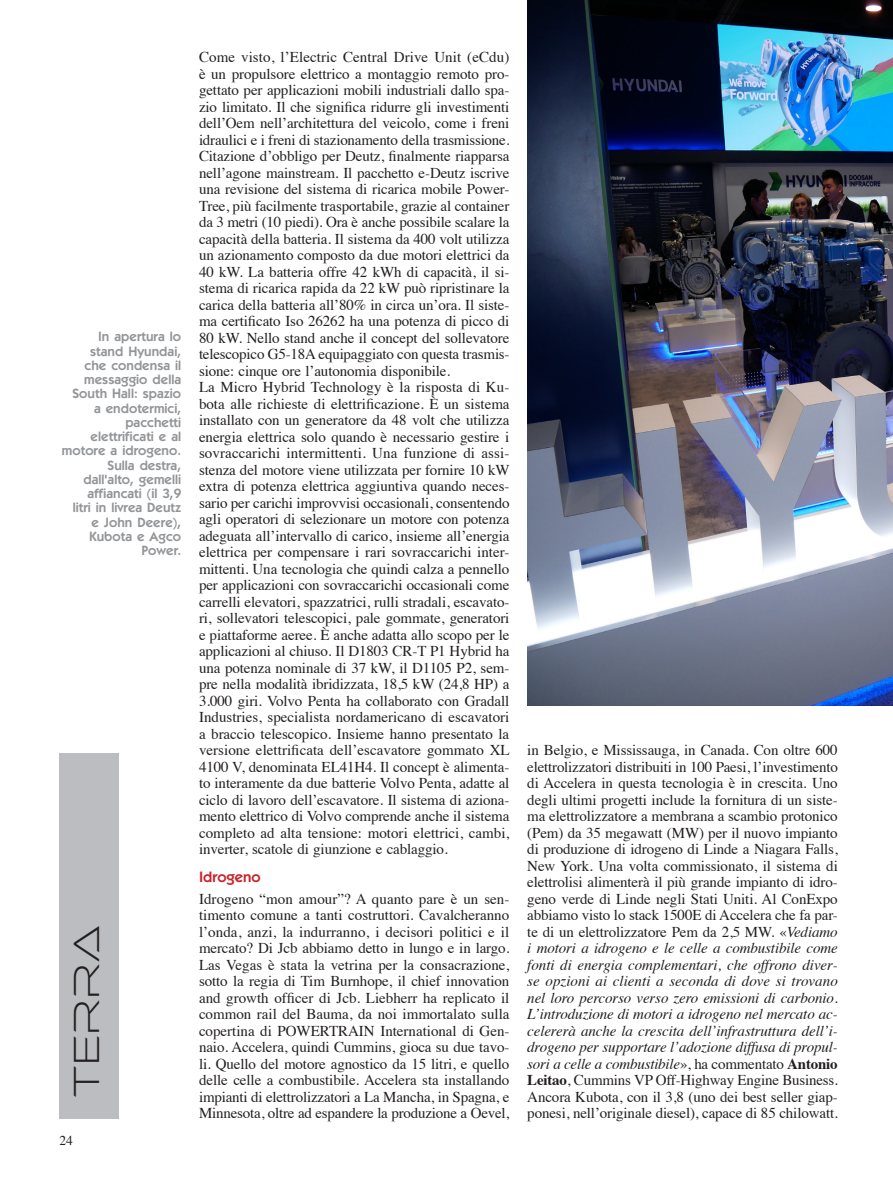
<style>
.page{position:relative;width:893px;height:1178px;background:#fff}
.page>*{position:absolute;margin:0;border:0;box-sizing:border-box;transform-origin:0 0}
.testatina_laterale{font:37.5px "Ethnocentric El";letter-spacing:.05em;color:#231f20}
.corpo_testo{font:15px/16.5px "Times";letter-spacing:-.01em;color:#231f20;text-align:justify}
.titolino{font:600 15px "ITC Kabel Std";color:#c8242b}
.dida_sinistra{font:600 13.5px/14.2px "ITC Kabel Std";letter-spacing:.005em;color:#939598;text-align:right}
.t1{font:13.5px "Times";color:#231f20}
.s1{font-style:italic}
.s2{font-weight:700}
</style>
<div class="page">
<img style="left:527px;top:0;width:366px;height:706px">
<div style="left:60px;top:753px;width:59px;height:365px;background:#bcbdc0"></div>
<p class="dida_sinistra" style="left:62px;top:330px;width:121px">In apertura lo stand Hyundai,<br>che condensa il messaggio della<br>South Hall: spazio<br>a endotermici, pacchetti elettrificati e al motore a idrogeno.<br>Sulla destra, dall'alto, gemelli affiancati (il 3,9<br>litri in livrea Deutz e John Deere),<br>Kubota e Agco<br>Power.</p>
<p class="testatina_laterale" style="left:64px;top:1097px;width:173px;rotate:-90deg">Terra</p>
<p class="t1" style="left:60px;top:1127px;width:15px">24</p>
<p class="corpo_testo" style="left:199px;top:47px;width:312px">Come visto, l’Electric Central Drive Unit (eCdu) è un propulsore elettrico a montaggio remoto pro&shy;gettato per applicazioni mobili industriali dallo spa&shy;zio limitato. Il che significa ridurre gli investimenti dell’Oem nell’architettura del veicolo, come i freni idraulici e i freni di stazionamento della trasmissione.<br>Citazione d’obbligo per Deutz, finalmente riapparsa nell’agone mainstream. Il pacchetto e-Deutz iscrive una revisione del sistema di ricarica mobile Power-Tree, più facilmente trasportabile, grazie al container da 3 metri (10 piedi). Ora è anche possibile scalare la capacità della batteria. Il sistema da 400 volt utilizza un azionamento composto da due motori elettrici da 40 kW. La batteria offre 42 kWh di capacità, il si&shy;stema di ricarica rapida da 22 kW può ripristinare la carica della batteria all’80% in circa un’ora. Il siste&shy;ma certificato Iso 26262 ha una potenza di picco di 80 kW. Nello stand anche il concept del sollevatore telescopico G5-18A equipaggiato con questa trasmis&shy;sione: cinque ore l’autonomia disponibile.</p>
<p class="corpo_testo" style="left:199px;top:377px;width:312px">La Micro Hybrid Technology è la risposta di Ku&shy;bota alle richieste di elettrificazione. È un sistema installato con un generatore da 48 volt che utilizza energia elettrica solo quando è necessario gestire i sovraccarichi intermittenti. Una funzione di assi&shy;stenza del motore viene utilizzata per fornire 10 kW extra di potenza elettrica aggiuntiva quando neces&shy;sario per carichi improvvisi occasionali, consentendo agli operatori di selezionare un motore con potenza adeguata all’intervallo di carico, insieme all’energia elettrica per compensare i rari sovraccarichi inter&shy;mittenti. Una tecnologia che quindi calza a pennello per applicazioni con sovraccarichi occasionali come carrelli elevatori, spazzatrici, rulli stradali, escavato&shy;ri, sollevatori telescopici, pale gommate, generatori e piattaforme aeree. È anche adatta allo scopo per le applicazioni al chiuso. Il D1803 CR-T P1 Hybrid ha una potenza nominale di 37 kW, il D1105 P2, sem&shy;pre nella modalità ibridizzata, 18,5 kW (24,8 HP) a 3.000 giri. Volvo Penta ha collaborato con Gradall Industries, specialista nordamericano di escavatori a braccio telescopico. Insieme hanno presentato la versione elettrificata dell’escavatore gommato XL 4100 V, denominata EL41H4. Il concept è alimenta&shy;to interamente da due batterie Volvo Penta, adatte al ciclo di lavoro dell’escavatore. Il sistema di aziona&shy;mento elettrico di Volvo comprende anche il sistema completo ad alta tensione: motori elettrici, cambi, inverter, scatole di giunzione e cablaggio.</p>
<p class="titolino" style="left:199px;top:868px;width:63px">Idrogeno</p>
<p class="corpo_testo" style="left:199px;top:889px;width:312px">Idrogeno “mon amour”? A quanto pare è un sen&shy;timento comune a tanti costruttori. Cavalcheranno l’onda, anzi, la indurranno, i decisori politici e il mercato? Di Jcb abbiamo detto in lungo e in largo.<br>Las Vegas è stata la vetrina per la consacrazione, sotto la regia di Tim Burnhope, il chief innovation and growth officer di Jcb. Liebherr ha replicato il common rail del Bauma, da noi immortalato sulla copertina di POWERTRAIN International di Gen&shy;naio. Accelera, quindi Cummins, gioca su due tavo&shy;li. Quello del motore agnostico da 15 litri, e quello delle celle a combustibile. Accelera sta installando impianti di elettrolizzatori a La Mancha, in Spagna, e Minnesota, oltre ad espandere la produzione a Oevel,</p>
<p class="corpo_testo" style="left:527px;top:741px;width:312px">in Belgio, e Mississauga, in Canada. Con oltre 600 elettrolizzatori distribuiti in 100 Paesi, l’investimento di Accelera in questa tecnologia è in crescita. Uno degli ultimi progetti include la fornitura di un siste&shy;ma elettrolizzatore a membrana a scambio protonico (Pem) da 35 megawatt (MW) per il nuovo impianto di produzione di idrogeno di Linde a Niagara Falls, New York. Una volta commissionato, il sistema di elettrolisi alimenterà il più grande impianto di idro&shy;geno verde di Linde negli Stati Uniti. Al ConExpo abbiamo visto lo stack 1500E di Accelera che fa par&shy;te di un elettrolizzatore Pem da 2,5 MW. «<span class="s1">Vediamo i motori a idrogeno e le celle a combustibile come fonti di energia complementari, che offrono diver&shy;se opzioni ai clienti a seconda di dove si trovano nel loro percorso verso zero emissioni di carbonio.<br>L’introduzione di motori a idrogeno nel mercato ac&shy;celererà anche la crescita dell’infrastruttura dell’i&shy;drogeno per supportare l’adozione diffusa di propul&shy;sori a celle a combustibile</span>», ha commentato <span class="s2">Antonio Leitao</span>, Cummins VP Off-Highway Engine Business.</p>
<p class="corpo_testo" style="left:527px;top:1087px;width:312px">Ancora Kubota, con il 3,8 (uno dei best seller giap&shy;ponesi, nell’originale diesel), capace di 85 chilowatt.</p>
</div>
